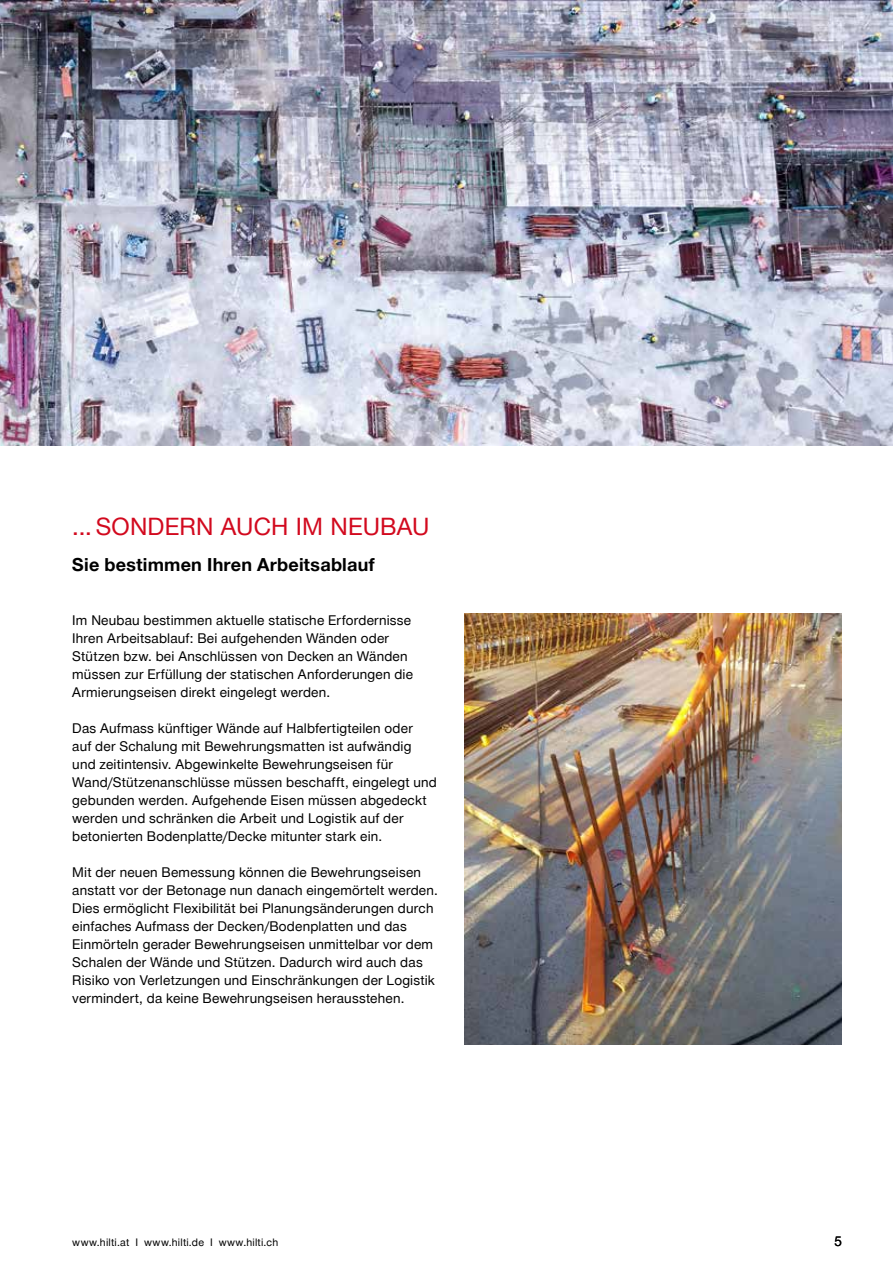
<style>
.page{position:relative;width:893px;height:1263px;background:#fff}
.page>*{position:absolute;margin:0;border:0;box-sizing:border-box;transform-origin:0 0}
.t1{font:24px "Hilti";letter-spacing:.005em;color:#d2091e}
.t2{font:700 18px "Hilti";letter-spacing:.015em;color:#000}
.t3{font:13.5px/18px "Hilti";letter-spacing:.015em;color:#000}
.t4{font:10.5px "Hilti";letter-spacing:.025em;color:#000}
</style>
<div class="page">
<img style="left:465px;top:613px;width:377px;height:432px">
<img style="left:0;top:0;width:893px;height:445px">
<h1 class="t1" style="left:72px;top:513px;width:359px">... SONDERN AUCH IM NEUBAU</h1>
<h2 class="t2" style="left:72px;top:554px;width:304px">Sie bestimmen Ihren Arbeitsablauf</h2>
<p class="t3" style="left:72px;top:611px;width:342px">Im Neubau bestimmen aktuelle statische Erfordernisse Ihren Arbeitsablauf: Bei aufgehenden Wänden oder Stützen bzw. bei Anschlüssen von Decken an Wänden müssen zur Erfüllung der statischen Anforderungen die Armierungseisen direkt eingelegt werden.</p>
<p class="t3" style="left:72px;top:719px;width:366px">Das Aufmass künftiger Wände auf Halbfertigteilen oder<br>auf der Schalung mit Bewehrungsmatten ist aufwändig und zeitintensiv. Abgewinkelte Bewehrungseisen für Wand/Stützenanschlüsse müssen beschafft, eingelegt und gebunden werden. Aufgehende Eisen müssen abgedeckt werden und schränken die Arbeit und Logistik auf der betonierten Bodenplatte/Decke mitunter stark ein.</p>
<p class="t3" style="left:72px;top:863px;width:367px">Mit der neuen Bemessung können die Bewehrungseisen anstatt vor der Betonage nun danach eingemörtelt werden.<br>Dies ermöglicht Flexibilität bei Planungsänderungen durch einfaches Aufmass der Decken/Bodenplatten und das Einmörteln gerader Bewehrungseisen unmittelbar vor dem Schalen der Wände und Stützen. Dadurch wird auch das Risiko von Verletzungen und Einschränkungen der Logistik vermindert, da keine Bewehrungseisen herausstehen.</p>
<p class="t4" style="left:72px;top:1236px;width:208px">www.hilti.at I www.hilti.de I www.hilti.ch</p>
<p class="t3" style="left:834px;top:1232px;width:9px">5</p>
</div>
